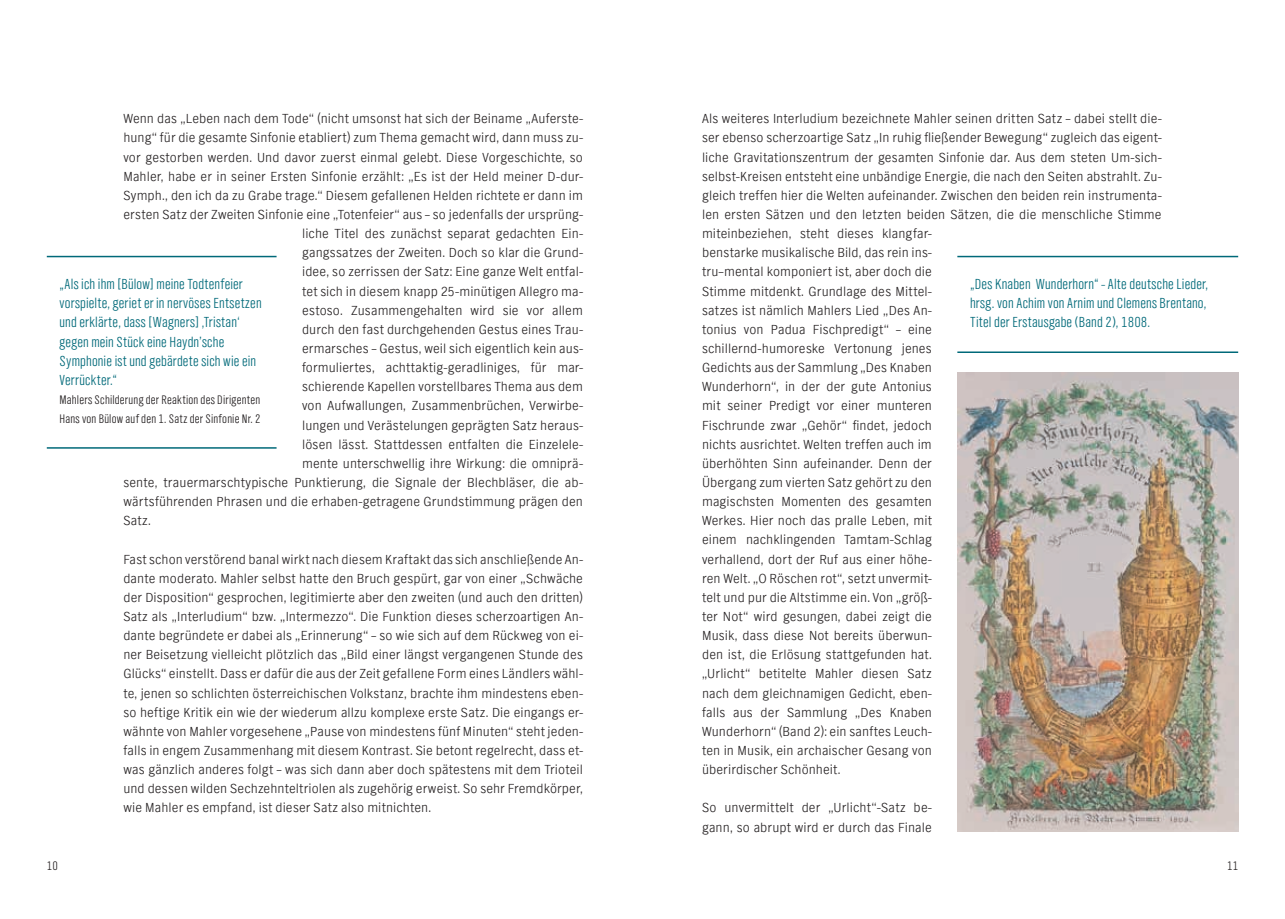
<style>
.page{position:relative;width:1285px;height:919px;background:#fff}
.page>*{position:absolute;margin:0;border:0;box-sizing:border-box;transform-origin:0 0}
.t1{font:300 15px/19.2px "NDR Sans Cond";letter-spacing:.01em;color:#006979}
.t2{font:300 13.5px/19.2px "NDR Sans";letter-spacing:.01em;color:#231f20}
.t3{font:300 12.75px/19.2px "NDR Sans Cond";letter-spacing:.015em;color:#231f20}
.s1{font-size:13.5px}
</style>
<div class="page">
<hr style="left:47px;top:256px;width:229px;height:1px;background:#006979">
<hr style="left:47px;top:447px;width:229px;height:1px;background:#006979">
<img style="left:957px;top:372px;width:280px;height:459px">
<hr style="left:957px;top:256px;width:280px;height:1px;background:#006979">
<hr style="left:957px;top:351px;width:280px;height:2px;background:#006979">
<p class="t2" style="left:123px;top:109px;width:461px">Wenn das „Leben nach dem Tode“ (nicht umsonst hat sich der Beiname „Auferste-</p>
<p class="t2" style="left:123px;top:128px;width:461px">hung“ für die gesamte Sinfonie etabliert) zum Thema gemacht wird, dann muss zu-</p>
<p class="t2" style="left:123px;top:147px;width:461px">vor gestorben werden. Und davor zuerst einmal gelebt. Diese Vorgeschichte, so</p>
<p class="t2" style="left:123px;top:166px;width:461px">Mahler, habe er in seiner Ersten Sinfonie erzählt: „Es ist der Held meiner D-dur-</p>
<p class="t2" style="left:123px;top:186px;width:461px">Symph., den ich da zu Grabe trage.“ Diesem gefallenen Helden richtete er dann im</p>
<p class="t2" style="left:123px;top:205px;width:461px">ersten Satz der Zweiten Sinfonie eine „Totenfeier“ aus – so jedenfalls der ursprüng-</p>
<p class="t2" style="left:302px;top:224px;width:282px">liche Titel des zunächst separat gedachten Ein-</p>
<p class="t2" style="left:302px;top:243px;width:282px">gangssatzes der Zweiten. Doch so klar die Grund-</p>
<p class="t2" style="left:302px;top:262px;width:282px">idee, so zerrissen der Satz: Eine ganze Welt entfal-</p>
<p class="t2" style="left:302px;top:281px;width:282px">tet sich in diesem knapp 25-minütigen Allegro ma-</p>
<p class="t2" style="left:302px;top:300px;width:282px">estoso. Zusammengehalten wird sie vor allem</p>
<p class="t2" style="left:302px;top:319px;width:282px">durch den fast durchgehenden Gestus eines Trau-</p>
<p class="t2" style="left:302px;top:339px;width:282px">ermarsches – Gestus, weil sich eigentlich kein aus-</p>
<p class="t2" style="left:302px;top:358px;width:282px">formuliertes, achttaktig-geradliniges, für mar-</p>
<p class="t2" style="left:302px;top:377px;width:282px">schierende Kapellen vorstellbares Thema aus dem</p>
<p class="t2" style="left:302px;top:396px;width:282px">von Aufwallungen, Zusammenbrüchen, Verwirbe-</p>
<p class="t2" style="left:302px;top:415px;width:282px">lungen und Verästelungen geprägten Satz heraus-</p>
<p class="t2" style="left:302px;top:434px;width:282px">lösen lässt. Stattdessen entfalten die Einzelele-</p>
<p class="t2" style="left:302px;top:453px;width:282px">mente unterschwellig ihre Wirkung: die omniprä-</p>
<p class="t2" style="left:123px;top:472px;width:461px">sente, trauermarschtypische Punktierung, die Signale der Blechbläser, die ab-</p>
<p class="t2" style="left:123px;top:492px;width:461px">wärtsführenden Phrasen und die erhaben-getragene Grundstimmung prägen den</p>
<p class="t2" style="left:123px;top:511px;width:29px">Satz.</p>
<p class="t2" style="left:123px;top:549px;width:461px;text-align:justify">Fast schon verstörend banal wirkt nach diesem Kraftakt das sich anschließende An&shy;dante moderato. Mahler selbst hatte den Bruch gespürt, gar von einer „Schwäche der Disposition“ gesprochen, legitimierte aber den zweiten (und auch den dritten)<br>Satz als „Interludium“ bzw. „Intermezzo“. Die Funktion dieses scherzoartigen An&shy;dante begründete er dabei als „Erinnerung“ – so wie sich auf dem Rückweg von ei&shy;ner Beisetzung vielleicht plötzlich das „Bild einer längst vergangenen Stunde des Glücks“ einstellt. Dass er dafür die aus der Zeit gefallene Form eines Ländlers wähl&shy;te, jenen so schlichten österreichischen Volkstanz, brachte ihm mindestens eben&shy;so heftige Kritik ein wie der wiederum allzu komplexe erste Satz. Die eingangs er&shy;wähnte von Mahler vorgesehene „Pause von mindestens fünf Minuten“ steht jeden&shy;falls in engem Zusammenhang mit diesem Kontrast. Sie betont regelrecht, dass et&shy;was gänzlich anderes folgt – was sich dann aber doch spätestens mit dem Trioteil und dessen wilden Sechzehnteltriolen als zugehörig erweist. So sehr Fremdkörper, wie Mahler es empfand, ist dieser Satz also mitnichten.</p>
<p class="t1" style="left:60px;top:274px;width:203px">„Als ich ihm [Bülow] meine Todtenfeier vorspielte, geriet er in nervöses Entsetzen und erklärte, dass [Wagners] ,Tristan‘ gegen mein Stück eine Haydn’sche Symphonie ist und gebärdete sich wie ein Verrückter.“</p>
<p class="t3" style="left:60px;top:390px;width:202px">Mahlers Schilderung der Reaktion des Dirigenten<br>Hans von Bülow auf den 1. Satz der Sinfonie Nr. 2</p>
<p class="t3" style="left:47px;top:855px;width:13px">10</p>
<p class="t2" style="left:702px;top:109px;width:461px">Als weiteres Interludium bezeichnete Mahler seinen dritten Satz – dabei stellt die&shy;ser ebenso scherzoartige Satz „In ruhig fließender Bewegung“ zugleich das eigent&shy;liche Gravitationszentrum der gesamten Sinfonie dar. Aus dem steten Um-sich&shy;selbst-Kreisen entsteht eine unbändige Energie, die nach den Seiten abstrahlt. Zu&shy;gleich treffen hier die Welten aufeinander. Zwischen den beiden rein instrumenta&shy;len ersten Sätzen und den letzten beiden Sätzen, die die menschliche Stimme miteinbeziehen, steht dieses klangfar-<br>benstarke musikalische Bild, das rein ins-<br>tru–mental komponiert ist, aber doch die<br>Stimme mitdenkt. Grundlage des Mittel-<br>satzes ist nämlich Mahlers Lied „Des An-<br>tonius von Padua Fischpredigt“ – eine<br>schillernd-humoreske Vertonung jenes<br>Gedichts aus der Sammlung „Des Knaben<br>Wunderhorn“, in der der gute Antonius<br>mit seiner Predigt vor einer munteren<br>Fischrunde zwar „Gehör“ findet, jedoch<br>nichts ausrichtet. Welten treffen auch im<br>überhöhten Sinn aufeinander. Denn der<br>Übergang zum vierten Satz gehört zu den<br>magischsten Momenten des gesamten<br>Werkes. Hier noch das pralle Leben, mit<br>einem nachklingenden Tamtam-Schlag<br>verhallend, dort der Ruf aus einer höhe-<br>ren Welt. „O Röschen rot“, setzt unvermit-<br>telt und pur die Altstimme ein. Von „größ-<br>ter Not“ wird gesungen, dabei zeigt die<br>Musik, dass diese Not bereits überwun-<br>den ist, die Erlösung stattgefunden hat.<br>„Urlicht“ betitelte Mahler diesen Satz<br>nach dem gleichnamigen Gedicht, eben-<br>falls aus der Sammlung „Des Knaben<br>Wunderhorn“ (Band 2): ein sanftes Leuch-<br>ten in Musik, ein archaischer Gesang von<br>überirdischer Schönheit.</p>
<p class="t2" style="left:702px;top:798px;width:231px">So unvermittelt der „Urlicht“-Satz be&shy;gann, so abrupt wird er durch das Finale</p>
<p class="t1" style="left:969px;top:274px;width:239px;text-align:justify">„Des Knaben Wunderhorn“ <span class="s1">–</span> Alte deutsche Lieder, hrsg. von Achim von Arnim und Clemens Brentano, Titel der Erstausgabe (Band 2), 1808.</p>
<p class="t3" style="left:1226px;top:855px;width:13px">11</p>
</div>
